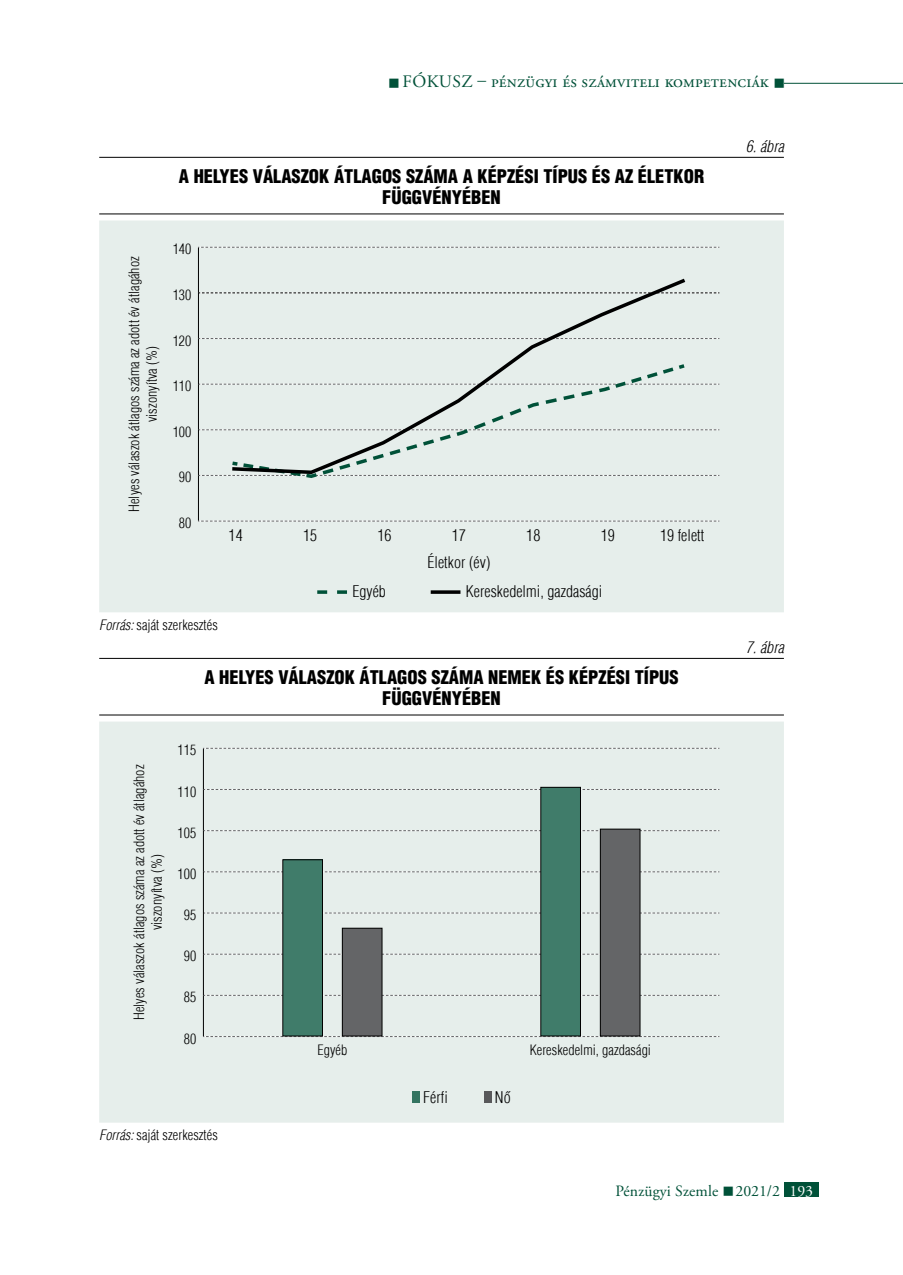
<style>
.page{position:relative;width:903px;height:1275px;background:#fff}
.page>*{position:absolute;margin:0;border:0;box-sizing:border-box;transform-origin:0 0}
.t1{font:900 condensed 18.38px/21px "H Helvetica";color:#000;text-align:center}
.t2{font:17.5px "Adobe Garamond Pro";letter-spacing:.01em;color:#005138}
.t3{font:300 condensed 15.75px "H Helvetica";letter-spacing:.005em;color:#000}
.t4{font:15.75px "Adobe Garamond Pro";color:#005138}
.t5{font:italic 300 condensed 15.75px "H Helvetica";letter-spacing:.005em;color:#000}
.t6{font:300 condensed 14px/17.5px "H Helvetica";letter-spacing:.005em;color:#000;text-align:center}
.s1{font-style:italic}
.s2{color:#fff}
</style>
<div class="page">
<hr style="left:784px;top:83px;width:119px;height:1px;background:#005138">
<div style="left:784px;top:1182px;width:35px;height:15px;background:#005138"></div>
<hr style="left:99px;top:658px;width:685px;height:1px;background:#000">
<hr style="left:99px;top:715px;width:685px;height:1px;background:#000">
<div style="left:99px;top:722px;width:685px;height:401px;background:#e6eeeb"></div>
<svg style="left:203px;top:748px;width:516px;height:1px"></svg>
<svg style="left:203px;top:1036px;width:516px;height:1px"></svg>
<svg style="left:204px;top:789px;width:515px;height:1px"></svg>
<svg style="left:204px;top:830px;width:515px;height:1px"></svg>
<svg style="left:204px;top:871px;width:515px;height:1px"></svg>
<svg style="left:204px;top:913px;width:515px;height:1px"></svg>
<svg style="left:204px;top:954px;width:515px;height:1px"></svg>
<svg style="left:204px;top:995px;width:515px;height:1px"></svg>
<hr style="left:203px;top:749px;width:1px;height:40px;background:#000">
<hr style="left:203px;top:789px;width:1px;height:42px;background:#000">
<hr style="left:203px;top:831px;width:1px;height:41px;background:#000">
<hr style="left:203px;top:872px;width:1px;height:41px;background:#000">
<hr style="left:203px;top:913px;width:1px;height:41px;background:#000">
<hr style="left:203px;top:954px;width:1px;height:41px;background:#000">
<hr style="left:203px;top:995px;width:1px;height:41px;background:#000">
<div style="left:412px;top:1091px;width:7px;height:12px;background:#337460"></div>
<div style="left:484px;top:1091px;width:7px;height:12px;background:#58585a"></div>
<div style="left:283px;top:860px;width:39px;height:176px;background:#407c6a"></div>
<div style="left:282px;top:859px;width:41px;height:177px;border:1px solid #000"></div>
<div style="left:541px;top:787px;width:39px;height:249px;background:#407c6a"></div>
<div style="left:540px;top:787px;width:41px;height:249px;border:1px solid #000"></div>
<div style="left:342px;top:928px;width:40px;height:108px;background:#646567"></div>
<div style="left:342px;top:928px;width:40px;height:108px;border:1px solid #000"></div>
<div style="left:600px;top:829px;width:40px;height:207px;background:#646567"></div>
<div style="left:600px;top:829px;width:40px;height:207px;border:1px solid #000"></div>
<hr style="left:99px;top:157px;width:685px;height:1px;background:#000">
<hr style="left:99px;top:213px;width:685px;height:1px;background:#000">
<div style="left:99px;top:220px;width:685px;height:392px;background:#e6eeeb"></div>
<svg style="left:198px;top:247px;width:521px;height:1px"></svg>
<svg style="left:198px;top:521px;width:521px;height:1px"></svg>
<svg style="left:199px;top:292px;width:520px;height:1px"></svg>
<svg style="left:199px;top:338px;width:520px;height:1px"></svg>
<hr style="left:198px;top:248px;width:1px;height:45px;background:#000">
<hr style="left:198px;top:293px;width:1px;height:45px;background:#000">
<hr style="left:198px;top:338px;width:1px;height:46px;background:#000">
<hr style="left:198px;top:384px;width:1px;height:46px;background:#000">
<hr style="left:198px;top:430px;width:1px;height:45px;background:#000">
<hr style="left:198px;top:475px;width:1px;height:46px;background:#000">
<svg style="left:317px;top:590px;width:30px;height:4px"></svg>
<svg style="left:431px;top:590px;width:29px;height:4px"></svg>
<div style="left:199px;top:364px;width:520px;height:115px;background:#e6eeeb"></div>
<hr style="left:229px;top:476px;width:459px;height:4px;background:#e6eeeb">
<div style="left:229px;top:276px;width:460px;height:200px;background:#e6eeeb"></div>
<p class="t2" style="left:388px;top:71px;width:399px">■ fókusz – pénzügyi és számviteli kompetenciák ■</p>
<h1 class="t1" style="left:179px;top:165px;width:527px">A HELYES VÁLASZOK ÁTLAGOS SZÁMA A KÉPZÉSI TÍPUS ÉS AZ ÉLETKOR<br>FÜGGVÉNYÉBEN</h1>
<p class="t6" style="left:125px;top:512px;width:257px;rotate:-90deg">Helyes válaszok átlagos száma az adott év átlagához viszonyítva (%)</p>
<p class="t6" style="left:173px;top:240px;width:20px">140</p>
<p class="t6" style="left:173px;top:286px;width:20px">130</p>
<p class="t6" style="left:173px;top:332px;width:20px">120</p>
<p class="t6" style="left:173px;top:377px;width:20px">110</p>
<p class="t6" style="left:173px;top:423px;width:20px">100</p>
<p class="t6" style="left:179px;top:469px;width:14px">90</p>
<p class="t6" style="left:179px;top:514px;width:14px">80</p>
<p class="t3" style="left:229px;top:526px;width:16px">14</p>
<p class="t3" style="left:303px;top:526px;width:16px">15</p>
<p class="t3" style="left:377px;top:526px;width:16px">16</p>
<p class="t3" style="left:452px;top:526px;width:16px">17</p>
<p class="t3" style="left:526px;top:526px;width:16px">18</p>
<p class="t3" style="left:601px;top:526px;width:16px">19</p>
<p class="t3" style="left:660px;top:526px;width:46px">19 felett</p>
<p class="t3" style="left:427px;top:553px;width:64px">Életkor (év)</p>
<p class="t3" style="left:352px;top:582px;width:35px">Egyéb</p>
<p class="t3" style="left:466px;top:582px;width:138px">Kereskedelmi, gazdasági</p>
<p class="t6" style="left:99px;top:616px;width:120px"><span class="s1">Forrás:</span> saját szerkesztés</p>
<h1 class="t1" style="left:204px;top:666px;width:476px">A HELYES VÁLASZOK ÁTLAGOS SZÁMA NEMEK ÉS KÉPZÉSI TÍPUS<br>FÜGGVÉNYÉBEN</h1>
<p class="t6" style="left:130px;top:1020px;width:257px;rotate:-90deg">Helyes válaszok átlagos száma az adott év átlagához viszonyítva (%)</p>
<p class="t6" style="left:178px;top:741px;width:20px">115</p>
<p class="t6" style="left:178px;top:783px;width:20px">110</p>
<p class="t6" style="left:178px;top:824px;width:20px">105</p>
<p class="t6" style="left:178px;top:865px;width:20px">100</p>
<p class="t6" style="left:184px;top:906px;width:14px">95</p>
<p class="t6" style="left:184px;top:947px;width:14px">90</p>
<p class="t6" style="left:184px;top:988px;width:14px">85</p>
<p class="t6" style="left:184px;top:1030px;width:14px">80</p>
<p class="t6" style="left:317px;top:1041px;width:31px">Egyéb</p>
<p class="t6" style="left:530px;top:1041px;width:123px">Kereskedelmi, gazdasági</p>
<p class="t3" style="left:423px;top:1088px;width:26px">Férfi</p>
<p class="t3" style="left:495px;top:1088px;width:17px">Nő</p>
<p class="t6" style="left:99px;top:1126px;width:120px"><span class="s1">Forrás:</span> saját szerkesztés</p>
<p class="t5" style="left:746px;top:137px;width:40px">6. ábra</p>
<p class="t5" style="left:746px;top:638px;width:40px">7. ábra</p>
<p class="t4" style="left:615px;top:1181px;width:199px">Pénzügyi Szemle ■ 2021/2 <span class="s2">193</span></p>
</div>
